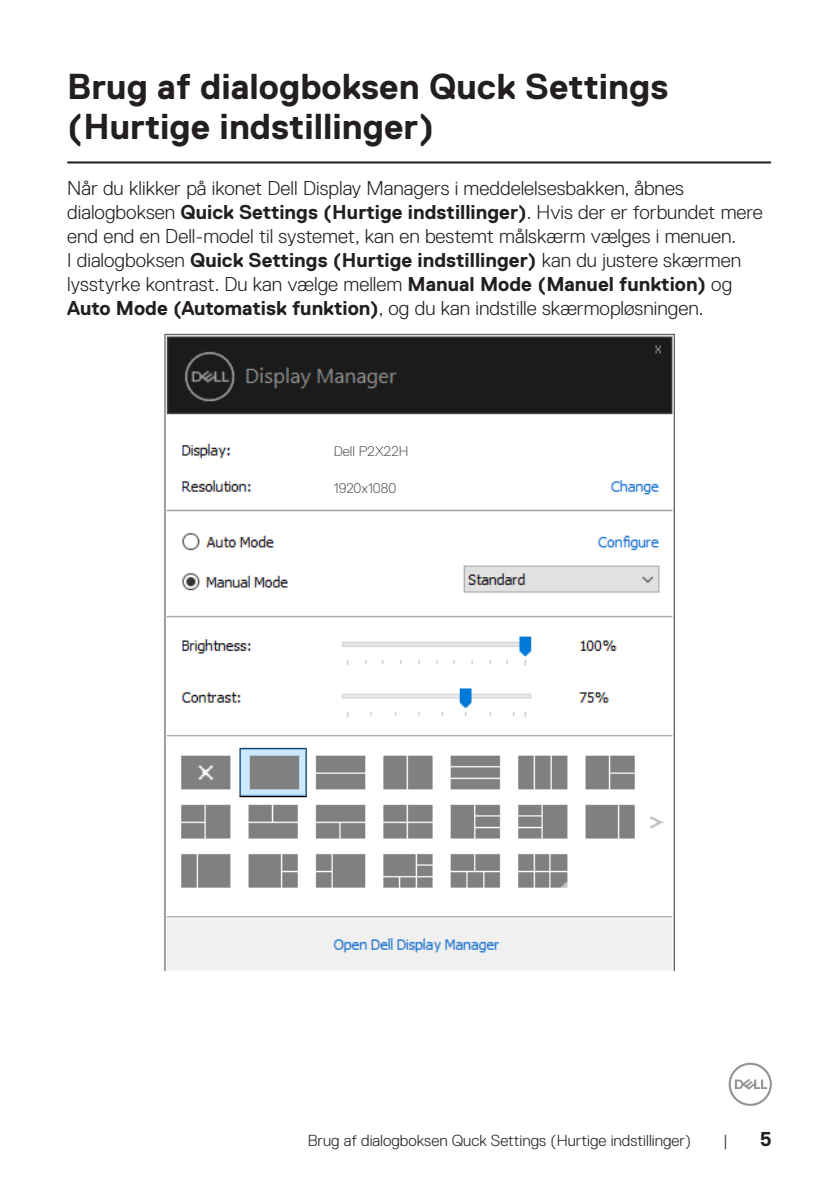
<style>
.page{position:relative;width:840px;height:1191px;background:#fff}
.page>*{position:absolute;margin:0;border:0;box-sizing:border-box;transform-origin:0 0}
.Head_1{font:700 36px/40px "Dell Replica";color:#231f20}
.Paragraph{font:300 20px/24px "Dell Replica";color:#231f20}
.t1{font:700 20px "Dell Replica";color:#231f20}
.t2{font:300 16px "Dell Replica";color:#231f20}
.t3{font:300 14px "Dell Replica";color:#585853}
.s1{font-weight:700}
</style>
<div class="page">
<svg style="left:728px;top:1062px;width:43px;height:44px"></svg>
<hr style="left:67px;top:161px;width:703px;height:2px;background:#231f20">
<img style="left:164px;top:333px;width:510px;height:637px">
<p class="Head_1" style="left:67px;top:67px;width:602px">Brug af dialogboksen Quck Settings (Hurtige indstillinger)</p>
<p class="Paragraph" style="left:67px;top:176px;width:696px">Når du klikker på ikonet Dell Display Managers i meddelelsesbakken, åbnes dialogboksen <span class="s1">Quick Settings (Hurtige indstillinger)</span>. Hvis der er forbundet mere end end en Dell-model til systemet, kan en bestemt målskærm vælges i menuen.<br>I dialogboksen <span class="s1">Quick Settings (Hurtige indstillinger)</span> kan du justere skærmen lysstyrke kontrast. Du kan vælge mellem <span class="s1">Manual Mode (Manuel funktion)</span> og <span class="s1">Auto Mode (Automatisk funktion)</span>, og du kan indstille skærmopløsningen.</p>
<p class="t3" style="left:334px;top:443px;width:76px">Dell P2X22H</p>
<p class="t3" style="left:334px;top:480px;width:64px">1920x1080</p>
<p class="t2" style="left:307px;top:1131px;width:384px">Brug af dialogboksen Quck Settings (Hurtige indstillinger)</p>
<p class="t2" style="left:722px;top:1131px;width:6px">|</p>
<p class="t1" style="left:759px;top:1127px;width:13px">5</p>
</div>
